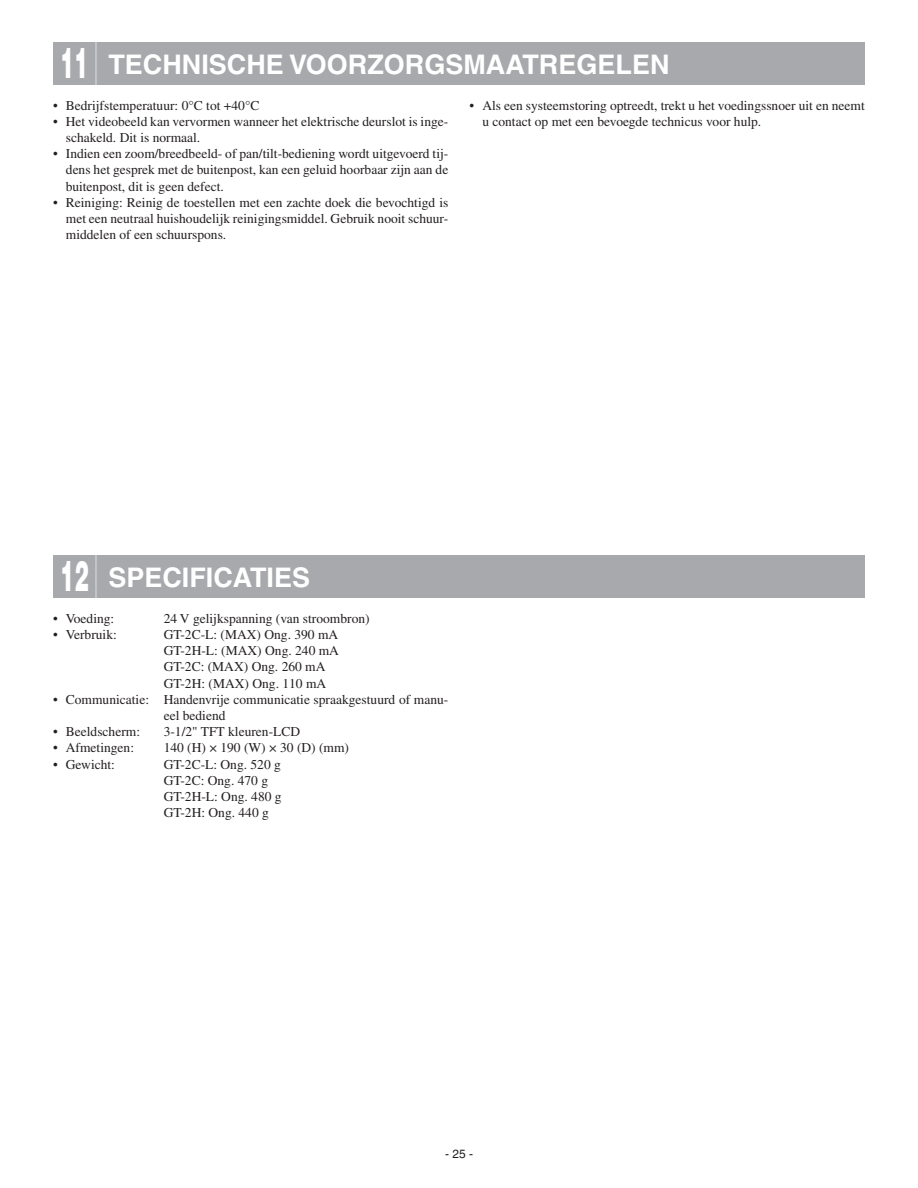
<style>
.page{position:relative;width:918px;height:1188px;background:#fff}
.page>*{position:absolute;margin:0;border:0;box-sizing:border-box;transform-origin:0 0}
.t1{font:700 27px "Helvetica";color:#fff}
.t2{font:13.5px/16.2px "Times";color:#231f20}
.t3{font:12px "Helvetica";color:#231f20}
.s1{font-weight:900;font-size:42px}
</style>
<div class="page">
<div style="left:53px;top:43px;width:812px;height:42px;background:#a8a9ad"></div>
<hr style="left:96px;top:41px;width:1px;height:45px;background:#fff">
<div style="left:53px;top:556px;width:812px;height:42px;background:#a8a9ad"></div>
<hr style="left:96px;top:554px;width:1px;height:45px;background:#fff">
<h1 class="t1" style="left:60px;top:48px;width:611px"><span class="s1">11</span> TECHNISCHE VOORZORGSMAATREGELEN</h1>
<p class="t2" style="left:53px;top:97px;width:208px">• Bedrijfstemperatuur: 0°C tot +40°C</p>
<p class="t2" style="left:66px;top:113px;width:384px;text-indent:-13px">• Het videobeeld kan vervormen wanneer het elektrische deurslot is inge&shy;schakeld. Dit is normaal.</p>
<p class="t2" style="left:66px;top:146px;width:384px;text-align:justify;text-indent:-13px">• Indien een zoom/breedbeeld- of pan/tilt-bediening wordt uitgevoerd tij&shy;dens het gesprek met de buitenpost, kan een geluid hoorbaar zijn aan de buitenpost, dit is geen defect.</p>
<p class="t2" style="left:66px;top:194px;width:384px;text-align:justify;text-indent:-13px">• Reiniging: Reinig de toestellen met een zachte doek die bevochtigd is met een neutraal huishoudelijk reinigingsmiddel. Gebruik nooit schuur&shy;middelen of een schuurspons.</p>
<p class="t2" style="left:482px;top:97px;width:384px;text-indent:-13px">• Als een systeemstoring optreedt, trekt u het voedingssnoer uit en neemt u contact op met een bevoegde technicus voor hulp.</p>
<h1 class="t1" style="left:60px;top:561px;width:251px"><span class="s1">12</span> SPECIFICATIES</h1>
<p class="t2" style="left:53px;top:610px;width:63px">• Voeding:</p>
<p class="t2" style="left:164px;top:610px;width:207px">24 V gelijkspanning (van stroombron)</p>
<p class="t2" style="left:53px;top:626px;width:65px">• Verbruik:</p>
<p class="t2" style="left:164px;top:626px;width:177px">GT-2C-L: (MAX) Ong. 390 mA<br>GT-2H-L: (MAX) Ong. 240 mA<br>GT-2C: (MAX) Ong. 260 mA<br>GT-2H: (MAX) Ong. 110 mA</p>
<p class="t2" style="left:164px;top:691px;width:286px;text-indent:-111px">• Communicatie: Handenvrije communicatie spraakgestuurd of manu&shy;eel bediend</p>
<p class="t2" style="left:53px;top:724px;width:88px">• Beeldscherm:</p>
<p class="t2" style="left:164px;top:724px;width:138px">3-1/2" TFT kleuren-LCD</p>
<p class="t2" style="left:53px;top:740px;width:82px">• Afmetingen:</p>
<p class="t2" style="left:164px;top:740px;width:187px">140 (H) × 190 (W) × 30 (D) (mm)</p>
<p class="t2" style="left:53px;top:756px;width:63px">• Gewicht:</p>
<p class="t2" style="left:164px;top:756px;width:119px">GT-2C-L: Ong. 520 g<br>GT-2C: Ong. 470 g<br>GT-2H-L: Ong. 480 g<br>GT-2H: Ong. 440 g</p>
<p class="t3" style="left:445px;top:1147px;width:30px">- 25 -</p>
</div>
